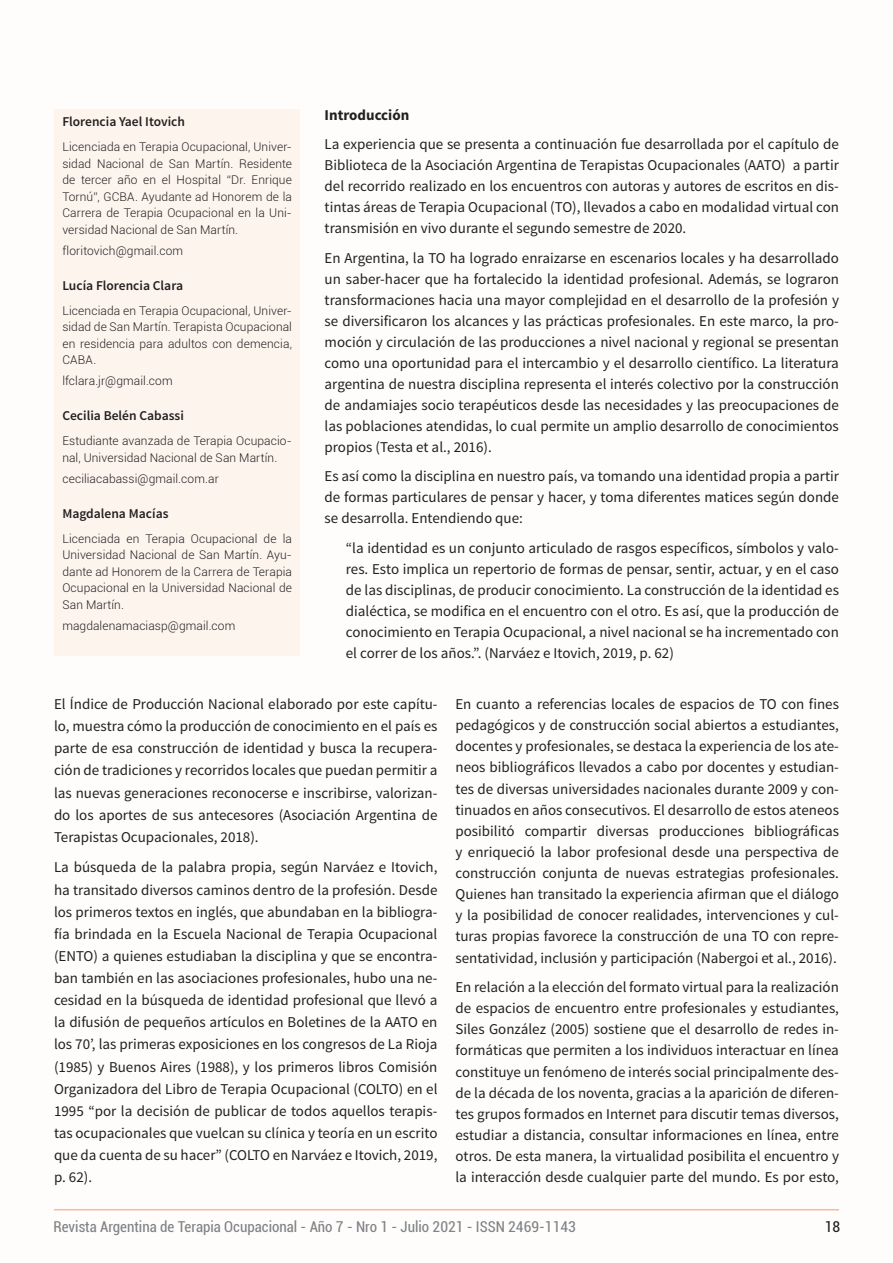
<style>
.page{position:relative;width:893px;height:1263px;background:#fff}
.page>*{position:absolute;margin:0;border:0;box-sizing:border-box;transform-origin:0 0}
.t1{font:15px/21.1px "Source Sans Pro";color:#231f20;text-align:justify}
.t2{font:condensed 15px "Roboto";color:#808285}
.Titulo{font:700 15px "Source Sans Pro";color:#231f20}
.t3{font:condensed 15px "Roboto";color:#231f20}
.t4{font:600 13.5px "Source Sans Pro";color:#231f20}
.DESTAC_Txt{font:300 12px/16.5px "Roboto";letter-spacing:.01em;color:#231f20;text-align:justify}
</style>
<div class="page">
<hr style="left:54px;top:1209px;width:785px;height:1px;background:#fab89d">
<div style="left:54px;top:110px;width:245px;height:546px;background:#fdf4ee"></div>
<p class="Titulo" style="left:325px;top:105px;width:86px">Introducción</p>
<p class="t1" style="left:325px;top:134px;width:516px">La experiencia que se presenta a continuación fue desarrollada por el capítulo de Biblioteca de la Asociación Argentina de Terapistas Ocupacionales (AATO) a partir del recorrido realizado en los encuentros con autoras y autores de escritos en dis&shy;tintas áreas de Terapia Ocupacional (TO), llevados a cabo en modalidad virtual con transmisión en vivo durante el segundo semestre de 2020.</p>
<p class="t1" style="left:325px;top:247px;width:516px">En Argentina, la TO ha logrado enraizarse en escenarios locales y ha desarrollado un saber-hacer que ha fortalecido la identidad profesional. Además, se lograron transformaciones hacia una mayor complejidad en el desarrollo de la profesión y se diversificaron los alcances y las prácticas profesionales. En este marco, la pro&shy;moción y circulación de las producciones a nivel nacional y regional se presentan como una oportunidad para el intercambio y el desarrollo científico. La literatura argentina de nuestra disciplina representa el interés colectivo por la construcción de andamiajes socio terapéuticos desde las necesidades y las preocupaciones de las poblaciones atendidas, lo cual permite un amplio desarrollo de conocimientos propios (Testa et al., 2016).</p>
<p class="t1" style="left:325px;top:466px;width:516px">Es así como la disciplina en nuestro país, va tomando una identidad propia a partir de formas particulares de pensar y hacer, y toma diferentes matices según donde se desarrolla. Entendiendo que:</p>
<p class="t1" style="left:346px;top:537px;width:495px">“la identidad es un conjunto articulado de rasgos específicos, símbolos y valo&shy;res. Esto implica un repertorio de formas de pensar, sentir, actuar, y en el caso de las disciplinas, de producir conocimiento. La construcción de la identidad es dialéctica, se modifica en el encuentro con el otro. Es así, que la producción de conocimiento en Terapia Ocupacional, a nivel nacional se ha incrementado con el correr de los años.”. (Narváez e Itovich, 2019, p. 62)</p>
<p class="t1" style="left:54px;top:693px;width:385px;line-height:22px">El Índice de Producción Nacional elaborado por este capítu&shy;lo, muestra cómo la producción de conocimiento en el país es parte de esa construcción de identidad y busca la recupera&shy;ción de tradiciones y recorridos locales que puedan permitir a las nuevas generaciones reconocerse e inscribirse, valorizan&shy;do los aportes de sus antecesores (Asociación Argentina de Terapistas Ocupacionales, 2018).</p>
<p class="t1" style="left:54px;top:857px;width:385px;line-height:22px">La búsqueda de la palabra propia, según Narváez e Itovich, ha transitado diversos caminos dentro de la profesión. Desde los primeros textos en inglés, que abundaban en la bibliogra&shy;fía brindada en la Escuela Nacional de Terapia Ocupacional (ENTO) a quienes estudiaban la disciplina y que se encontra&shy;ban también en las asociaciones profesionales, hubo una ne&shy;cesidad en la búsqueda de identidad profesional que llevó a la difusión de pequeños artículos en Boletines de la AATO en los 70’, las primeras exposiciones en los congresos de La Rioja (1985) y Buenos Aires (1988), y los primeros libros Comisión Organizadora del Libro de Terapia Ocupacional (COLTO) en el 1995 “por la decisión de publicar de todos aquellos terapis&shy;tas ocupacionales que vuelcan su clínica y teoría en un escrito que da cuenta de su hacer” (COLTO en Narváez e Itovich, 2019, p. 62).</p>
<p class="t4" style="left:62px;top:113px;width:124px">Florencia Yael Itovich</p>
<p class="DESTAC_Txt" style="left:62px;top:138px;width:231px">Licenciada en Terapia Ocupacional, Univer&shy;sidad Nacional de San Martín. Residente de tercer año en el Hospital “Dr. Enrique Tornú”, GCBA. Ayudante ad Honorem de la Carrera de Terapia Ocupacional en la Uni&shy;versidad Nacional de San Martín.</p>
<p class="DESTAC_Txt" style="left:62px;top:242px;width:122px">floritovich@gmail.com</p>
<p class="t4" style="left:62px;top:277px;width:122px">Lucía Florencia Clara</p>
<p class="DESTAC_Txt" style="left:62px;top:302px;width:231px">Licenciada en Terapia Ocupacional, Univer&shy;sidad de San Martín. Terapista Ocupacional en residencia para adultos con demencia, CABA.</p>
<p class="DESTAC_Txt" style="left:62px;top:372px;width:112px">lfclara.jr@gmail.com</p>
<p class="t4" style="left:62px;top:407px;width:123px">Cecilia Belén Cabassi</p>
<p class="DESTAC_Txt" style="left:62px;top:432px;width:231px">Estudiante avanzada de Terapia Ocupacio&shy;nal, Universidad Nacional de San Martín.</p>
<p class="DESTAC_Txt" style="left:62px;top:470px;width:158px">ceciliacabassi@gmail.com.ar</p>
<p class="t4" style="left:62px;top:505px;width:108px">Magdalena Macías</p>
<p class="DESTAC_Txt" style="left:62px;top:530px;width:231px">Licenciada en Terapia Ocupacional de la Universidad Nacional de San Martín. Ayu&shy;dante ad Honorem de la Carrera de Terapia Ocupacional en la Universidad Nacional de San Martín.</p>
<p class="DESTAC_Txt" style="left:62px;top:617px;width:175px">magdalenamaciasp@gmail.com</p>
<p class="t1" style="left:455px;top:694px;width:385px">En cuanto a referencias locales de espacios de TO con fines pedagógicos y de construcción social abiertos a estudiantes, docentes y profesionales, se destaca la experiencia de los ate&shy;neos bibliográficos llevados a cabo por docentes y estudian&shy;tes de diversas universidades nacionales durante 2009 y con&shy;tinuados en años consecutivos. El desarrollo de estos ateneos posibilitó compartir diversas producciones bibliográficas y enriqueció la labor profesional desde una perspectiva de construcción conjunta de nuevas estrategias profesionales.<br>Quienes han transitado la experiencia afirman que el diálogo y la posibilidad de conocer realidades, intervenciones y cul&shy;turas propias favorece la construcción de una TO con repre&shy;sentatividad, inclusión y participación (Nabergoi et al., 2016).</p>
<p class="t1" style="left:455px;top:977px;width:385px">En relación a la elección del formato virtual para la realización de espacios de encuentro entre profesionales y estudiantes, Siles González (2005) sostiene que el desarrollo de redes in&shy;formáticas que permiten a los individuos interactuar en línea constituye un fenómeno de interés social principalmente des&shy;de la década de los noventa, gracias a la aparición de diferen&shy;tes grupos formados en Internet para discutir temas diversos, estudiar a distancia, consultar informaciones en línea, entre otros. De esta manera, la virtualidad posibilita el encuentro y la interacción desde cualquier parte del mundo. Es por esto,</p>
<p class="t2" style="left:54px;top:1216px;width:524px">Revista Argentina de Terapia Ocupacional - Año 7 - Nro 1 - Julio 2021 - ISSN 2469-1143</p>
<p class="t3" style="left:825px;top:1216px;width:17px">18</p>
</div>
